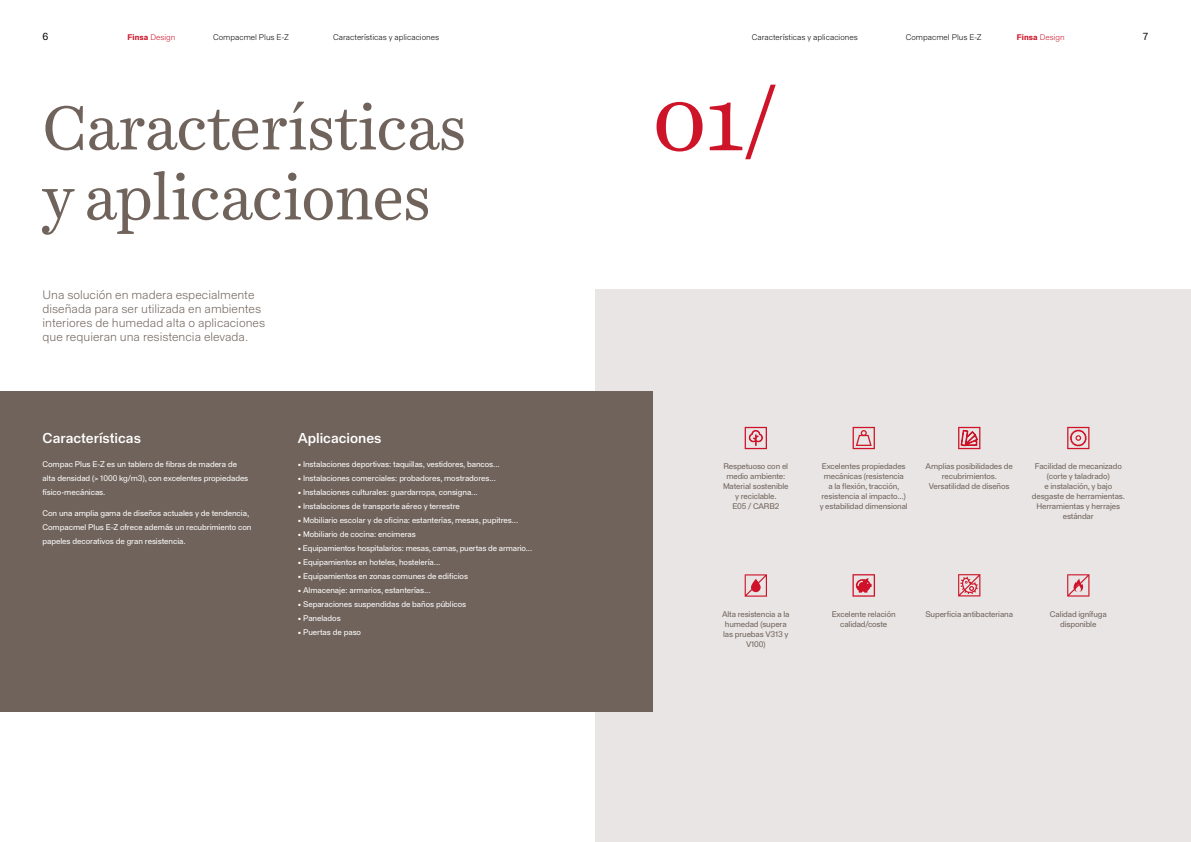
<style>
.page{position:relative;width:1191px;height:842px;background:#fff}
.page>*{position:absolute;margin:0;border:0;box-sizing:border-box;transform-origin:0 0}
.t1{font:90px "Harriet Text";color:#ce1428}
.t2{font:63px "Harriet Text";letter-spacing:-.02em;color:#70635b}
.t3{font:500 14px "Staff Grotesk";color:#fff}
.t4{font:300 12px/14px "Staff Grotesk";color:#70635b}
.t5{font:10px "Staff Grotesk";color:#000}
.t6{font:8px/14px "Staff Grotesk";letter-spacing:-.01em;color:#fff}
.t7{font:8px/10px "Staff Grotesk";letter-spacing:-.02em;color:#70635b;text-align:center}
.t8{font:300 8px "Staff Grotesk";color:#000}
.t9{font:300 8px "Staff Grotesk";color:#ce1428}
.s1{font-weight:700}
</style>
<div class="page">
<div style="left:595px;top:289px;width:596px;height:553px;background:#e8e5e4"></div>
<div style="left:0;top:392px;width:652px;height:320px;background:#70635b"></div>
<svg style="left:852px;top:427px;width:23px;height:22px"></svg>
<svg style="left:852px;top:574px;width:23px;height:23px"></svg>
<svg style="left:1067px;top:574px;width:22px;height:22px"></svg>
<svg style="left:958px;top:427px;width:22px;height:22px"></svg>
<svg style="left:1067px;top:427px;width:22px;height:22px"></svg>
<svg style="left:958px;top:574px;width:22px;height:22px"></svg>
<svg style="left:744px;top:427px;width:23px;height:22px"></svg>
<svg style="left:744px;top:574px;width:23px;height:23px"></svg>
<svg style="left:751px;top:579px;width:9px;height:13px"></svg>
<p class="t5" style="left:43px;top:30px;width:7px">6</p>
<p class="t9" style="left:128px;top:32px;width:49px"><span class="s1">Finsa</span> Design</p>
<p class="t8" style="left:213px;top:32px;width:78px">Compacmel Plus E-Z</p>
<p class="t8" style="left:905px;top:32px;width:78px">Compacmel Plus E-Z</p>
<p class="t9" style="left:1017px;top:32px;width:49px"><span class="s1">Finsa</span> Design</p>
<p class="t5" style="left:1143px;top:30px;width:7px">7</p>
<p class="t8" style="left:333px;top:32px;width:107px">Características y aplicaciones</p>
<p class="t8" style="left:752px;top:32px;width:107px">Características y aplicaciones</p>
<h2 class="t2" style="left:43px;top:84px;width:426px">Características</h2>
<h2 class="t2" style="left:43px;top:154px;width:390px">y aplicaciones</h2>
<h3 class="t4" style="left:43px;top:288px;width:224px">Una solución en madera especialmente diseñada para ser utilizada en ambientes interiores de humedad alta o aplicaciones que requieran una resistencia elevada.</h3>
<h3 class="t3" style="left:43px;top:429px;width:100px">Características</h3>
<p class="t6" style="left:43px;top:457px;width:207px">Compac Plus E-Z es un tablero de fibras de madera de alta densidad (&gt; 1000 kg/m3), con excelentes propiedades físico-mecánicas.</p>
<p class="t6" style="left:43px;top:506px;width:210px">Con una amplia gama de diseños actuales y de tendencia,<br>Compacmel Plus E-Z ofrece además un recubrimiento con papeles decorativos de gran resistencia.</p>
<h3 class="t3" style="left:298px;top:429px;width:85px">Aplicaciones</h3>
<p class="t6" style="left:298px;top:457px;width:203px">• Instalaciones deportivas: taquillas, vestidores, bancos...</p>
<p class="t6" style="left:298px;top:471px;width:200px">• Instalaciones comerciales: probadores, mostradores...</p>
<p class="t6" style="left:298px;top:485px;width:181px">• Instalaciones culturales: guardarropa, consigna...</p>
<p class="t6" style="left:298px;top:499px;width:164px">• Instalaciones de transporte aéreo y terrestre</p>
<p class="t6" style="left:298px;top:513px;width:222px">• Mobiliario escolar y de oficina: estanterías, mesas, pupitres...</p>
<p class="t6" style="left:298px;top:527px;width:120px">• Mobiliario de cocina: encimeras</p>
<p class="t6" style="left:298px;top:541px;width:236px">• Equipamientos hospitalarios: mesas, camas, puertas de armario...</p>
<p class="t6" style="left:298px;top:555px;width:144px">• Equipamientos en hoteles, hostelería...</p>
<p class="t6" style="left:298px;top:569px;width:172px">• Equipamientos en zonas comunes de edificios</p>
<p class="t6" style="left:298px;top:583px;width:134px">• Almacenaje: armarios, estanterías...</p>
<p class="t6" style="left:298px;top:597px;width:170px">• Separaciones suspendidas de baños públicos</p>
<p class="t6" style="left:298px;top:611px;width:44px">• Panelados</p>
<p class="t6" style="left:298px;top:625px;width:65px">• Puertas de paso</p>
<h1 class="t1" style="left:652px;top:56px;width:130px">01/</h1>
<p class="t7" style="left:723px;top:461px;width:67px">Respetuoso con el medio ambiente:<br>Material sostenible y reciclable.<br>E05 / CARB2</p>
<p class="t7" style="left:819px;top:461px;width:90px">Excelentes propiedades mecánicas (resistencia<br>a la flexión, tracción, resistencia al impacto...) y estabilidad dimensional</p>
<p class="t7" style="left:925px;top:461px;width:89px">Amplias posibilidades de recubrimientos.<br>Versatilidad de diseños</p>
<p class="t7" style="left:1032px;top:461px;width:95px">Facilidad de mecanizado (corte y taladrado)<br>e instalación, y bajo desgaste de herramientas.<br>Herramientas y herrajes estándar</p>
<p class="t7" style="left:722px;top:609px;width:69px">Alta resistencia a la humedad (supera las pruebas V313 y<br>V100)</p>
<p class="t7" style="left:832px;top:609px;width:65px">Excelente relación calidad/coste</p>
<p class="t7" style="left:1050px;top:609px;width:58px">Calidad ignífuga disponible</p>
<p class="t7" style="left:925px;top:609px;width:89px">Superficia antibacteriana</p>
</div>
